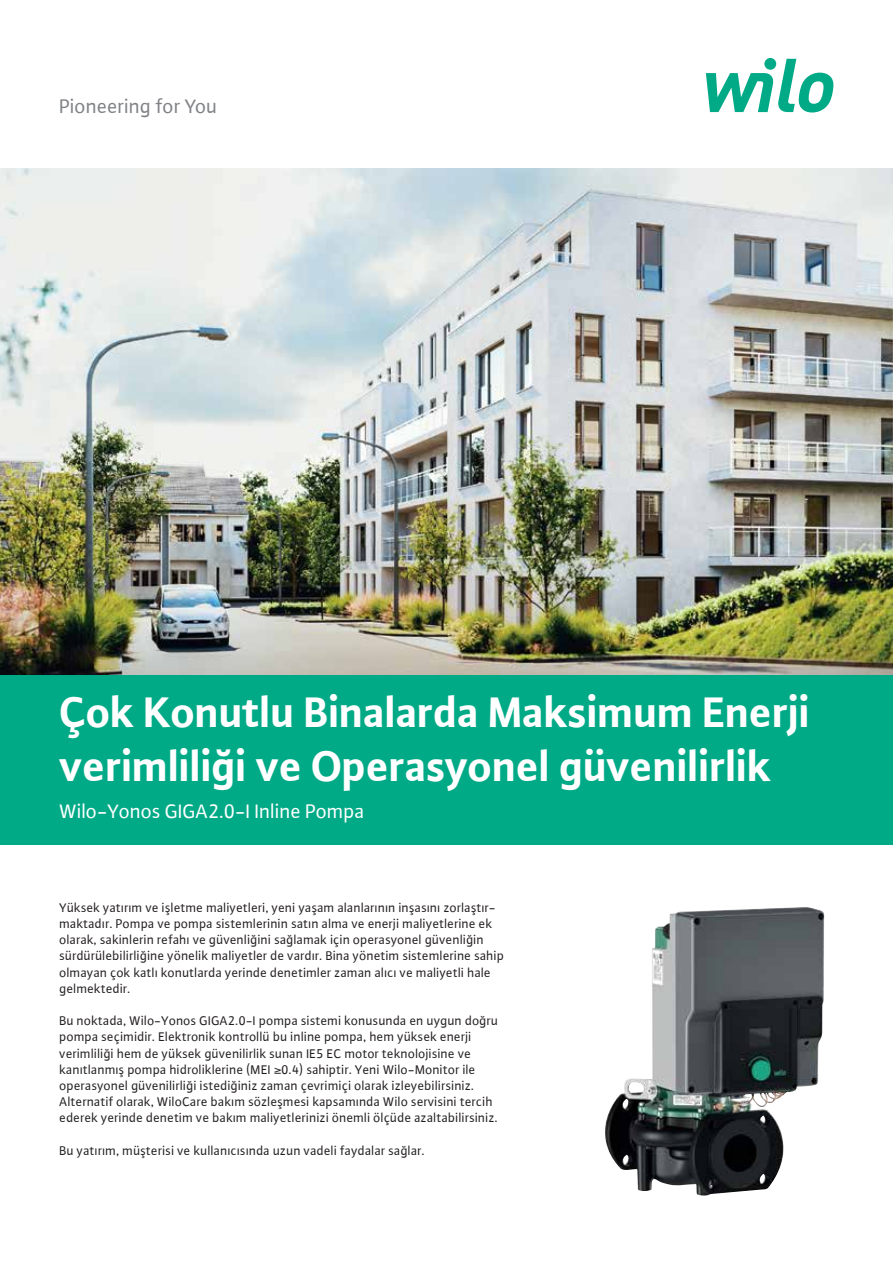
<style>
.page{position:relative;width:893px;height:1263px;background:#fff}
.page>*{position:absolute;margin:0;border:0;box-sizing:border-box;transform-origin:0 0}
.t1{font:700 45px/54px "WILO Plus Global";letter-spacing:-.01em;color:#fff}
.t2{font:21px "WILO Plus Global";letter-spacing:-.01em;color:#fff}
.t3{font:21px "WILO Plus Global";letter-spacing:-.005em;color:#808285}
.t4{font:13.5px/16.2px "WILO Plus Global";letter-spacing:.005em;color:#231f20}
</style>
<div class="page">
<svg style="left:706px;top:59px;width:128px;height:54px"></svg>
<div style="left:764px;top:58px;width:12px;height:12px;background:#00aa87;border-radius:50%"></div>
<img style="left:0;top:169px;width:893px;height:506px">
<div style="left:0;top:675px;width:893px;height:169px;background:#00aa87"></div>
<img style="left:605px;top:907px;width:219px;height:289px">
<h2 class="t3" style="left:60px;top:93px;width:160px">Pioneering for You</h2>
<h1 class="t1" style="left:60px;top:685px;width:752px">Çok Konutlu Binalarda Maksimum Enerji verimliliği ve Operasyonel güvenilirlik</h1>
<h2 class="t2" style="left:60px;top:799px;width:307px">Wilo-Yonos GIGA2.0-I Inline Pompa</h2>
<p class="t4" style="left:60px;top:899px;width:446px">Yüksek yatırım ve işletme maliyetleri, yeni yaşam alanlarının inşasını zorlaştır&shy;maktadır. Pompa ve pompa sistemlerinin satın alma ve enerji maliyetlerine ek olarak, sakinlerin refahı ve güvenliğini sağlamak için operasyonel güvenliğin sürdürülebilirliğine yönelik maliyetler de vardır. Bina yönetim sistemlerine sahip olmayan çok katlı konutlarda yerinde denetimler zaman alıcı ve maliyetli hale gelmektedir.</p>
<p class="t4" style="left:60px;top:1012px;width:440px">Bu noktada, Wilo-Yonos GIGA2.0-I pompa sistemi konusunda en uygun doğru pompa seçimidir. Elektronik kontrollü bu inline pompa, hem yüksek enerji verimliliği hem de yüksek güvenilirlik sunan IE5 EC motor teknolojisine ve kanıtlanmış pompa hidroliklerine (MEI ≥0.4) sahiptir. Yeni Wilo-Monitor ile operasyonel güvenilirliği istediğiniz zaman çevrimiçi olarak izleyebilirsiniz.<br>Alternatif olarak, WiloCare bakım sözleşmesi kapsamında Wilo servisini tercih ederek yerinde denetim ve bakım maliyetlerinizi önemli ölçüde azaltabilirsiniz.</p>
<p class="t4" style="left:60px;top:1142px;width:367px">Bu yatırım, müşterisi ve kullanıcısında uzun vadeli faydalar sağlar.</p>
</div>
